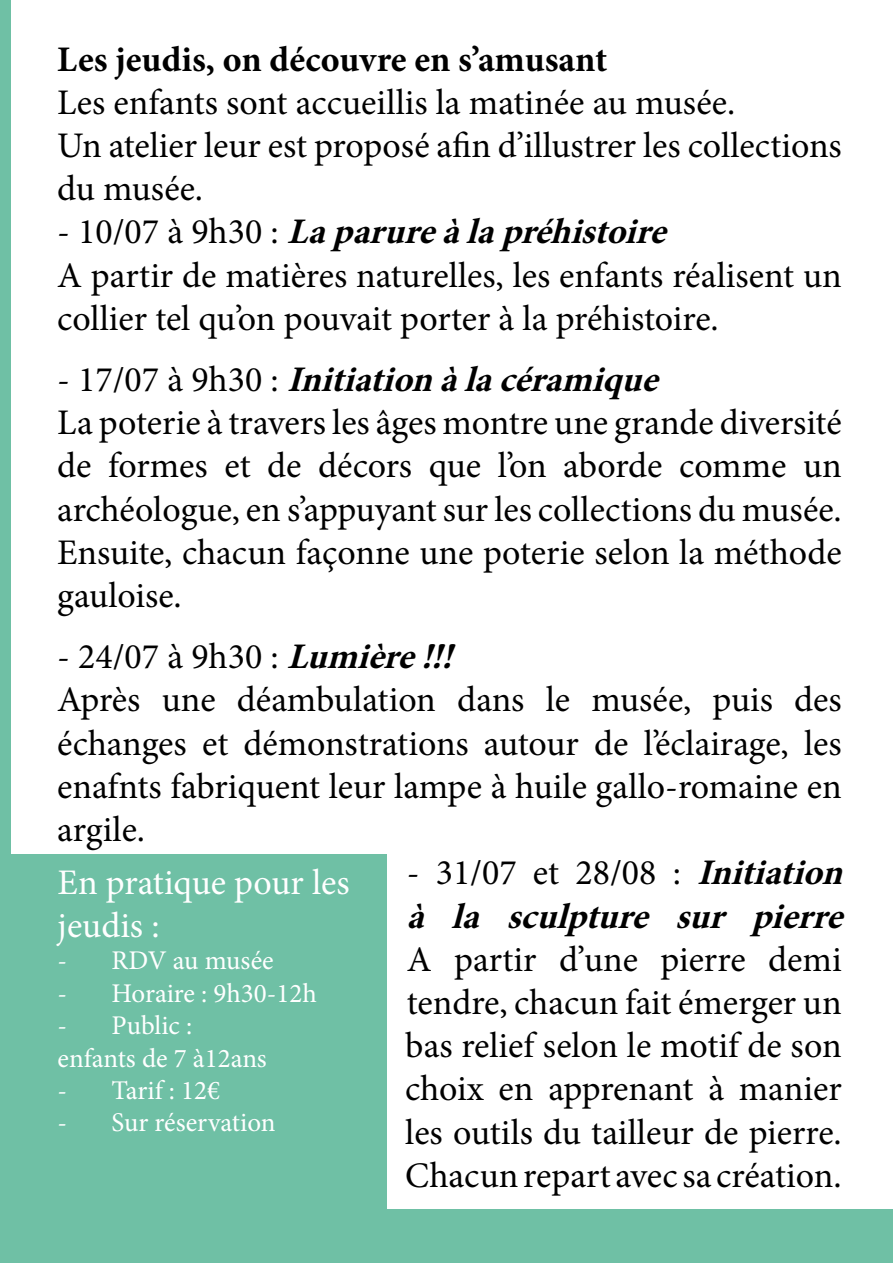
<style>
.page{position:relative;width:893px;height:1263px;background:#fff}
.page>*{position:absolute;margin:0;border:0;box-sizing:border-box;transform-origin:0 0}
.t1{font:36px/43.2px "Minion Pro";color:#000}
.t2{font:italic 700 36px/43.2px "Minion Pro";color:#000}
.t3{font:700 36px "Minion Pro";color:#000}
.t4{font:36px/43.2px "Minion Pro";letter-spacing:-.005em;color:#fff}
.t5{font:27px/32.4px "Minion Pro";color:#fff}
.s1{font-weight:700;font-style:italic}
.s2{font-weight:400;font-style:normal}
</style>
<div class="page">
<div style="left:0;top:1209px;width:893px;height:53px;background:#6fc0a5"></div>
<div style="left:0;top:0;width:11px;height:1216px;background:#6fc0a5"></div>
<div style="left:2px;top:855px;width:385px;height:361px;background:#6fc0a5"></div>
<p class="t3" style="left:57px;top:34px;width:552px">Les jeudis, on découvre en s’amusant</p>
<p class="t1" style="left:57px;top:81px;width:786px">Les enfants sont accueillis la matinée au musée.<br>Un atelier leur est proposé afin d’illustrer les collections du musée.</p>
<p class="t1" style="left:57px;top:210px;width:786px">- 1 0 / 0 7 à 9 h 3 0 : <span class="s1">Laparureàlapréhistoire<br></span>A partir de matières naturelles, les enfants réalisent un collier tel qu’on pouvait porter à la préhistoire.</p>
<p class="t1" style="left:57px;top:358px;width:786px">- 1 7 / 0 7 à 9 h 3 0 : <span class="s1">Initiationàlacéramique<br></span>La poterie à travers les âges montre une grande diversité de formes et de décors que l’on aborde comme un archéologue, en s’appuyant sur les collections du musée.<br>Ensuite, chacun façonne une poterie selon la méthode gauloise.</p>
<p class="t1" style="left:57px;top:635px;width:786px">- 2 4 / 0 7 à 9 h 3 0 : <span class="s1">Lumière!!!<br></span>Après une déambulation dans le musée, puis des échanges et démonstrations autour de l’éclairage, les enafnts fabriquent leur lampe à huile gallo-romaine en argile.</p>
<p class="t2" style="left:407px;top:851px;width:450px"><span class="s2">- 3 1 / 0 7 e t 2 8 / 0 8 :</span> Initiation à la sculpture sur pierre</p>
<p class="t1" style="left:405px;top:938px;width:438px;text-align:justify">A partir d’une pierre demi tendre, chacun fait émerger un bas relief selon le motif de son choix en apprenant à manier les outils du tailleur de pierre.<br>Chacun repart avec sa création.</p>
<p class="t4" style="left:58px;top:861px;width:294px">En pratique pour les jeudis :</p>
<p class="t5" style="left:58px;top:944px;width:218px">- RDV au musée</p>
<p class="t5" style="left:58px;top:977px;width:261px">- Horaire : 9h30-12h</p>
<p class="t5" style="left:58px;top:1009px;width:211px">- Public : enfants de 7 à12ans</p>
<p class="t5" style="left:58px;top:1074px;width:164px">- Tarif : 12€</p>
<p class="t5" style="left:58px;top:1106px;width:220px">- Sur réservation</p>
</div>
